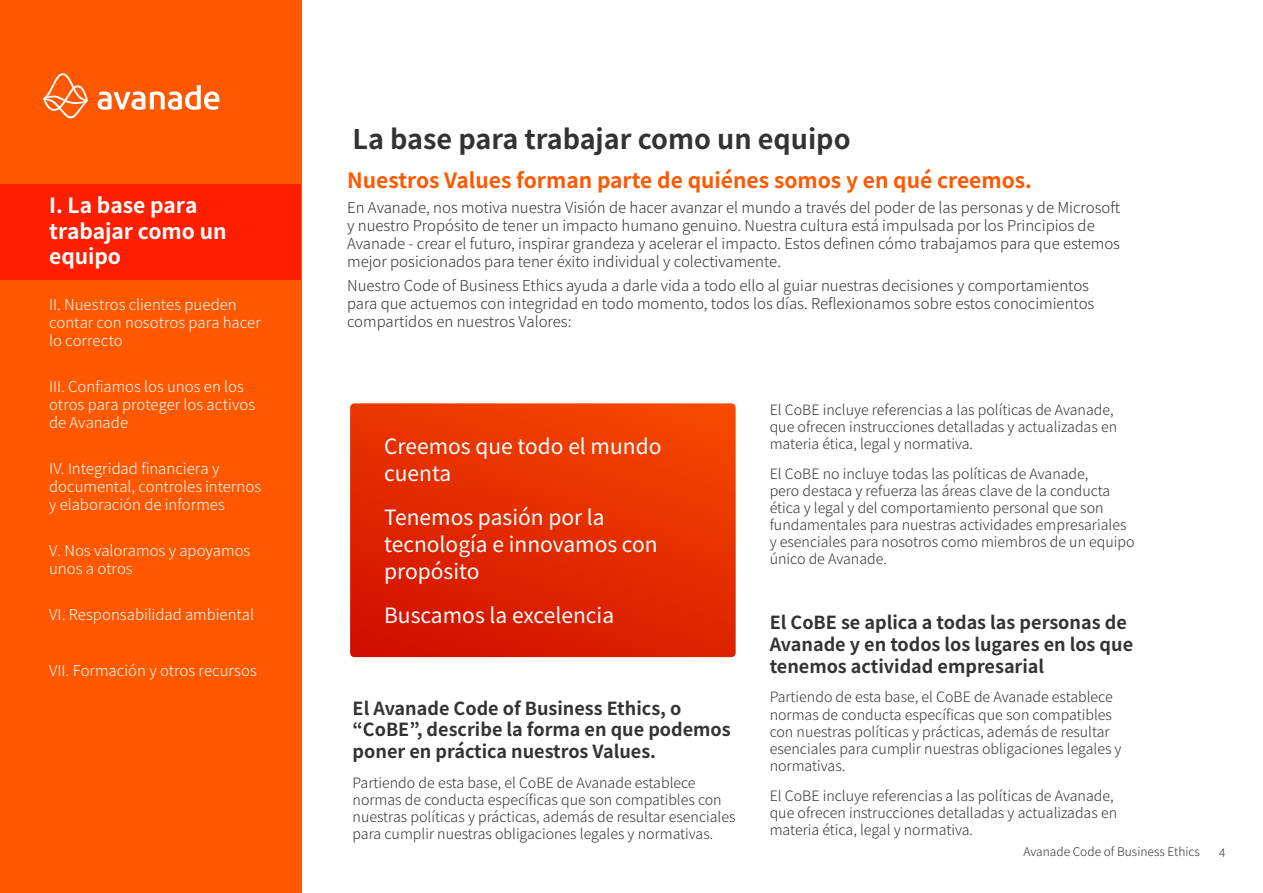
<style>
.page{position:relative;width:1263px;height:893px;background:#fff}
.page>*{position:absolute;margin:0;border:0;box-sizing:border-box;transform-origin:0 0}
.t1{font:700 27px "Source Han Sans";color:#333}
.t2{font:21px/27px "Source Han Sans";color:#fff}
.t3{font:700 21px "Source Han Sans";color:#ff5800}
.t4{font:700 21px/25.2px "Source Han Sans";color:#fff}
.t5{font:700 18px/21.6px "Source Han Sans";color:#333}
.t6{font:300 15px/18px "Source Han Sans";color:#333}
.t7{font:300 15px/18px "Source Han Sans";color:#fff}
.t8{font:300 14.25px/17.1px "Source Han Sans";color:#333}
.t9{font:300 12px "Source Han Sans";color:#333}
</style>
<div class="page">
<div style="left:0;top:0;width:301px;height:893px;background:#ff5800"></div>
<svg style="left:350px;top:403px;width:386px;height:254px;background:#e32c00"></svg>
<svg style="left:98px;top:85px;width:121px;height:25px"></svg>
<svg style="left:43px;top:73px;width:45px;height:45px"></svg>
<div style="left:0;top:184px;width:301px;height:95px;background:#ff1e00"></div>
<h2 class="t4" style="left:49px;top:194px;width:179px">I. La base para trabajar como un equipo</h2>
<p class="t7" style="left:49px;top:296px;width:213px">II. Nuestros clientes pueden contar con nosotros para hacer lo correcto</p>
<p class="t7" style="left:49px;top:378px;width:207px">III. Confiamos los unos en los otros para proteger los activos de Avanade</p>
<p class="t7" style="left:49px;top:459px;width:214px">IV. Integridad financiera y documental, controles internos y elaboración de informes</p>
<p class="t7" style="left:49px;top:541px;width:203px">V. Nos valoramos y apoyamos unos a otros</p>
<p class="t7" style="left:49px;top:605px;width:206px">VI. Responsabilidad ambiental</p>
<p class="t7" style="left:49px;top:662px;width:209px">VII. Formación y otros recursos</p>
<h1 class="t1" style="left:353px;top:124px;width:499px">La base para trabajar como un equipo</h1>
<h2 class="t3" style="left:347px;top:169px;width:686px">Nuestros Values forman parte de quiénes somos y en qué creemos.</h2>
<p class="t6" style="left:347px;top:198px;width:774px">En Avanade, nos motiva nuestra Visión de hacer avanzar el mundo a través del poder de las personas y de Microsoft y nuestro Propósito de tener un impacto humano genuino. Nuestra cultura está impulsada por los Principios de Avanade - crear el futuro, inspirar grandeza y acelerar el impacto. Estos definen cómo trabajamos para que estemos mejor posicionados para tener éxito individual y colectivamente.</p>
<p class="t6" style="left:347px;top:277px;width:749px">Nuestro Code of Business Ethics ayuda a darle vida a todo ello al guiar nuestras decisiones y comportamientos para que actuemos con integridad en todo momento, todos los días. Reflexionamos sobre estos conocimientos compartidos en nuestros Valores:</p>
<h2 class="t2" style="left:384px;top:433px;width:279px">Creemos que todo el mundo cuenta</h2>
<h2 class="t2" style="left:384px;top:504px;width:275px">Tenemos pasión por la tecnología e innovamos con propósito</h2>
<h2 class="t2" style="left:384px;top:602px;width:232px">Buscamos la excelencia</h2>
<p class="t5" style="left:353px;top:698px;width:380px">El Avanade Code of Business Ethics, o “CoBE”, describe la forma en que podemos poner en práctica nuestros Values.</p>
<p class="t8" style="left:353px;top:774px;width:384px">Partiendo de esta base, el CoBE de Avanade establece normas de conducta específicas que son compatibles con nuestras políticas y prácticas, además de resultar esenciales para cumplir nuestras obligaciones legales y normativas.</p>
<p class="t8" style="left:770px;top:401px;width:349px">El CoBE incluye referencias a las políticas de Avanade, que ofrecen instrucciones detalladas y actualizadas en materia ética, legal y normativa.</p>
<p class="t8" style="left:770px;top:465px;width:366px">El CoBE no incluye todas las políticas de Avanade,<br>pero destaca y refuerza las áreas clave de la conducta ética y legal y del comportamiento personal que son fundamentales para nuestras actividades empresariales y esenciales para nosotros como miembros de un equipo único de Avanade.</p>
<p class="t5" style="left:770px;top:612px;width:365px">El CoBE se aplica a todas las personas de<br>Avanade y en todos los lugares en los que tenemos actividad empresarial</p>
<p class="t8" style="left:770px;top:689px;width:353px">Partiendo de esta base, el CoBE de Avanade establece normas de conducta específicas que son compatibles con nuestras políticas y prácticas, además de resultar esenciales para cumplir nuestras obligaciones legales y normativas.</p>
<p class="t8" style="left:770px;top:787px;width:349px">El CoBE incluye referencias a las políticas de Avanade, que ofrecen instrucciones detalladas y actualizadas en materia ética, legal y normativa.</p>
<p class="t9" style="left:1023px;top:845px;width:178px">Avanade Code of Business Ethics</p>
<p class="t9" style="left:1219px;top:846px;width:8px">4</p>
</div>
